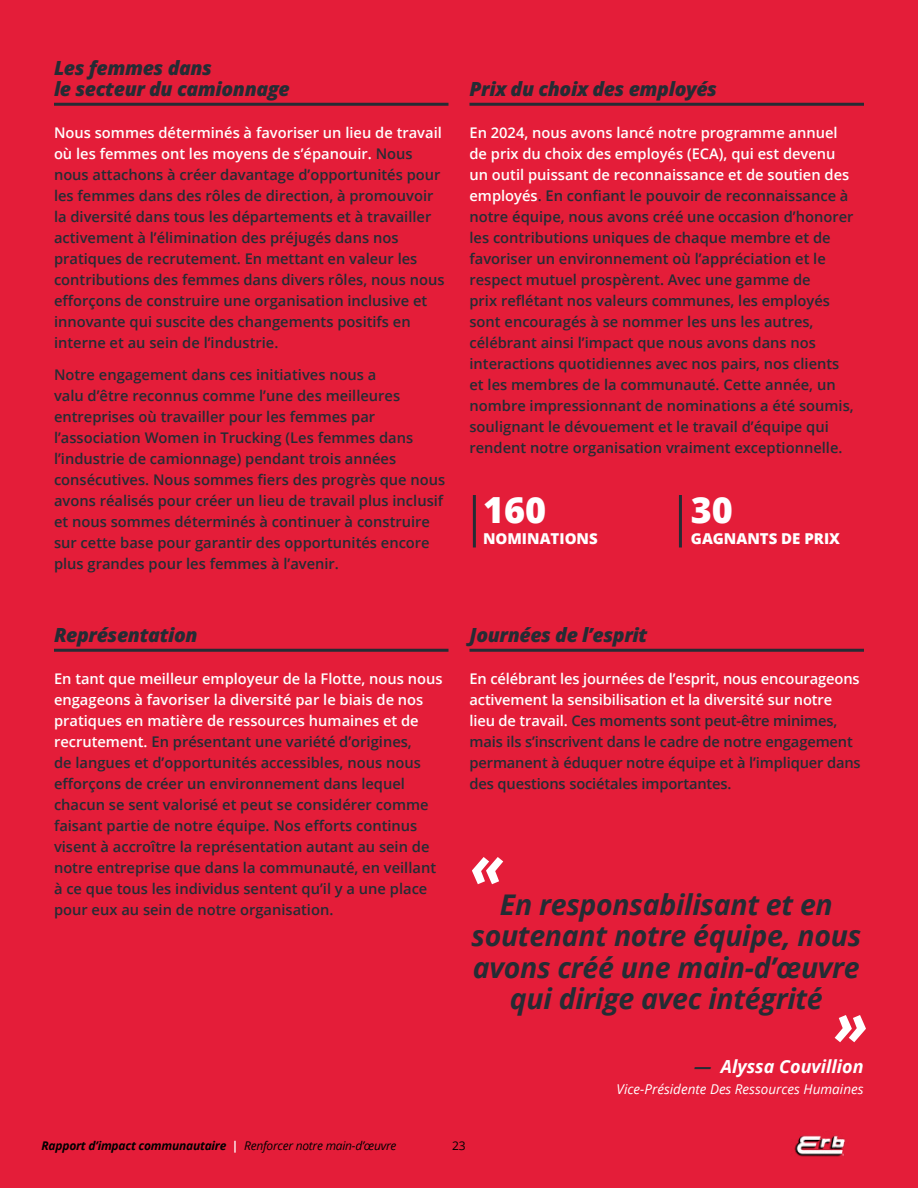
<style>
.page{position:relative;width:918px;height:1188px;background:#e41d39}
.page>*{position:absolute;margin:0;border:0;box-sizing:border-box;transform-origin:0 0}
.t1{font:italic 700 59.25px "Open Sans";color:#fff}
.t2{font:800 36px "Open Sans";color:#fff}
.t3{font:italic 700 28.5px/31.5px "Open Sans";letter-spacing:-.01em;color:#252c34;text-align:center}
.t4{font:italic 800 19.5px/21px "Open Sans";letter-spacing:-.02em;color:#252c34}
.t5{font:italic 700 18px "Open Sans";color:#fff}
.t6{font:800 15px "Open Sans";color:#fff}
.t7{font:600 14.7px/21px "Open Sans";color:#252c34}
.t8{font:italic 13.5px "Open Sans";color:#fff}
.t9{font:italic 700 12px "Open Sans";letter-spacing:-.02em;color:#000}
.t10{font:italic 12px "Open Sans";letter-spacing:-.02em;color:#000}
.t11{font:12px "Open Sans";color:#000}
.s1{color:#fff}
.s2{color:#252c34}
</style>
<div class="page">
<hr style="left:54px;top:103px;width:394px;height:3px;background:#252c34">
<hr style="left:470px;top:649px;width:394px;height:3px;background:#252c34">
<hr style="left:54px;top:649px;width:394px;height:3px;background:#252c34">
<hr style="left:470px;top:103px;width:394px;height:3px;background:#252c34">
<hr style="left:473px;top:495px;width:3px;height:53px;background:#252c34">
<hr style="left:679px;top:495px;width:3px;height:53px;background:#252c34">
<img style="left:794px;top:1135px;width:52px;height:22px">
<h3 class="t4" style="left:54px;top:57px;width:237px">Les femmes dans<br>le secteur du camionnage</h3>
<p class="t7" style="left:54px;top:122px;width:392px"><span class="s1">Nous sommes déterminés à favoriser un lieu de travail où les femmes ont les moyens de s’épanouir.</span> Nous nous attachons à créer davantage d’opportunités pour les femmes dans des rôles de direction, à promouvoir la diversité dans tous les départements et à travailler activement à l’élimination des préjugés dans nos pratiques de recrutement. En mettant en valeur les contributions des femmes dans divers rôles, nous nous efforçons de construire une organisation inclusive et innovante qui suscite des changements positifs en interne et au sein de l’industrie.</p>
<p class="t7" style="left:54px;top:363px;width:393px">Notre engagement dans ces initiatives nous a<br>valu d’être reconnus comme l’une des meilleures entreprises où travailler pour les femmes par l’association Women in Trucking (Les femmes dans l’industrie de camionnage) pendant trois années consécutives. Nous sommes fiers des progrès que nous avons réalisés pour créer un lieu de travail plus inclusif et nous sommes déterminés à continuer à construire sur cette base pour garantir des opportunités encore plus grandes pour les femmes à l’avenir.</p>
<h3 class="t4" style="left:470px;top:78px;width:249px">Prix du choix des employés</h3>
<p class="t7" style="left:470px;top:122px;width:386px"><span class="s1">En 2024, nous avons lancé notre programme annuel de prix du choix des employés (ECA), qui est devenu un outil puissant de reconnaissance et de soutien des employés</span>. En confiant le pouvoir de reconnaissance à notre équipe, nous avons créé une occasion d’honorer les contributions uniques de chaque membre et de favoriser un environnement où l’appréciation et le respect mutuel prospèrent. Avec une gamme de<br>prix reflétant nos valeurs communes, les employés sont encouragés à se nommer les uns les autres, célébrant ainsi l’impact que nous avons dans nos interactions quotidiennes avec nos pairs, nos clients et les membres de la communauté. Cette année, un nombre impressionnant de nominations a été soumis, soulignant le dévouement et le travail d’équipe qui rendent notre organisation vraiment exceptionnelle.</p>
<h2 class="t2" style="left:483px;top:482px;width:65px">160</h2>
<p class="t6" style="left:483px;top:527px;width:116px">NOMINATIONS</p>
<h2 class="t2" style="left:691px;top:482px;width:44px">30</h2>
<p class="t6" style="left:691px;top:527px;width:151px">GAGNANTS DE PRIX</p>
<h3 class="t4" style="left:54px;top:624px;width:145px">Représentation</h3>
<p class="t7" style="left:54px;top:668px;width:390px"><span class="s1">En tant que meilleur employeur de la Flotte, nous nous engageons à favoriser la diversité par le biais de nos pratiques en matière de ressources humaines et de recrutement.</span> En présentant une variété d’origines,<br>de langues et d’opportunités accessibles, nous nous efforçons de créer un environnement dans lequel chacun se sent valorisé et peut se considérer comme faisant partie de notre équipe. Nos efforts continus visent à accroître la représentation autant au sein de notre entreprise que dans la communauté, en veillant à ce que tous les individus sentent qu’il y a une place pour eux au sein de notre organisation.</p>
<h3 class="t4" style="left:470px;top:624px;width:179px">Journées de l’esprit</h3>
<p class="t7" style="left:470px;top:668px;width:393px"><span class="s1">En célébrant les journées de l’esprit, nous encourageons activement la sensibilisation et la diversité sur notre lieu de travail.</span> Ces moments sont peut-être minimes, mais ils s’inscrivent dans le cadre de notre engagement permanent à éduquer notre équipe et à l’impliquer dans des questions sociétales importantes.</p>
<h1 class="t1" style="left:470px;top:824px;width:35px">«</h1>
<h3 class="t3" style="left:471px;top:888px;width:391px">En responsabilisant et en soutenant notre équipe, nous avons créé une main-d’œuvre qui dirige avec intégrité</h3>
<h1 class="t1" style="left:835px;top:981px;width:35px">»</h1>
<p class="t5" style="left:694px;top:1053px;width:171px"><span class="s2">—</span> Alyssa Couvillion</p>
<p class="t8" style="left:617px;top:1079px;width:248px">Vice-Présidente Des Ressources Humaines</p>
<p class="t9" style="left:42px;top:1137px;width:198px">Rapport d’impact communautaire <span class="s1">|</span></p>
<p class="t11" style="left:452px;top:1137px;width:15px">23</p>
<p class="t10" style="left:244px;top:1137px;width:154px">Renforcer notre main-d’œuvre</p>
</div>
